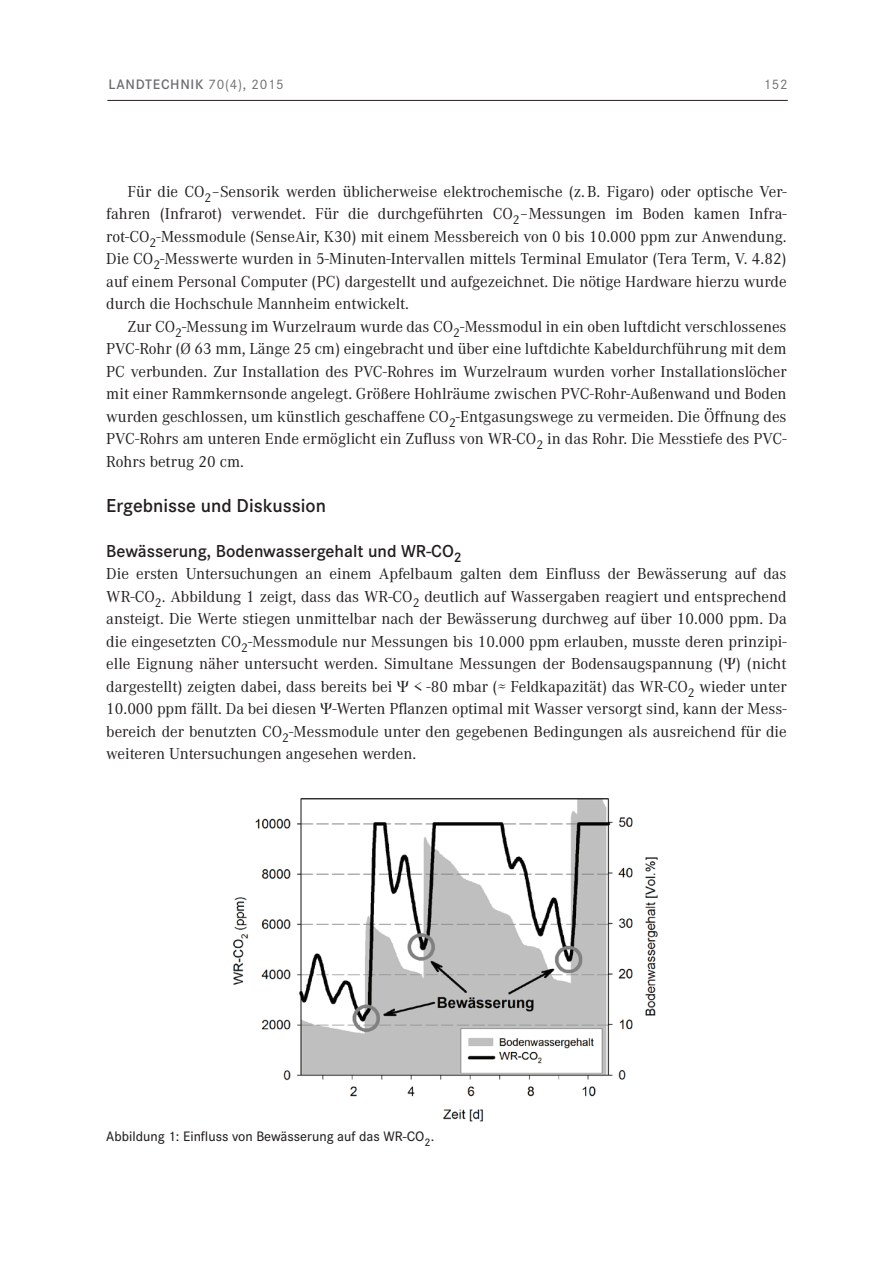
<style>
.page{position:relative;width:893px;height:1263px;background:#fff}
.page>*{position:absolute;margin:0;border:0;box-sizing:border-box;transform-origin:0 0}
.t1{font:600 19.5px "Corporate S";color:#231f20}
.t2{font:600 18px "Corporate S";color:#231f20}
.t3{font:16.5px/22.5px "Corporate A";color:#231f20;text-align:justify}
.t4{font:500 14.25px "Corporate S";color:#231f20}
.t5{font:600 14.25px "Corporate S";letter-spacing:.05em;color:#6c6d70}
.t6{font:14.25px "Corporate S";color:#6c6d70}
.s1{font-weight:400}
.s2{font-family:"Times New Roman"}
</style>
<div class="page">
<hr style="left:107px;top:100px;width:681px;height:1px;background:#231f20">
<img style="left:232px;top:798px;width:426px;height:324px">
<p class="t5" style="left:108px;top:76px;width:177px">landtechnik <span class="s1">70(4), 2015</span></p>
<p class="t6" style="left:763px;top:76px;width:26px">152</p>
<p class="t3" style="left:106px;top:180px;width:682px;text-indent:21px">Für die CO<sub>2</sub>–Sensorik werden üblicherweise elektrochemische (z.B. Figaro) oder optische Ver&shy;fahren (Infrarot) verwendet. Für die durchgeführten CO<sub>2</sub>–Messungen im Boden kamen Infra&shy;rot-CO<sub>2</sub>-Messmodule (SenseAir, K30) mit einem Messbereich von 0 bis 10.000 ppm zur Anwendung.<br>Die CO<sub>2</sub>-Messwerte wurden in 5-Minuten-Intervallen mittels Terminal Emulator (Tera Term, V. 4.82) auf einem Personal Computer (PC) dargestellt und aufgezeichnet. Die nötige Hardware hierzu wurde durch die Hochschule Mannheim entwickelt.</p>
<p class="t3" style="left:106px;top:315px;width:682px;text-indent:21px">Zur CO<sub>2</sub>-Messung im Wurzelraum wurde das CO<sub>2</sub>-Messmodul in ein oben luftdicht verschlossenes PVC-Rohr (Ø 63 mm, Länge 25 cm) eingebracht und über eine luftdichte Kabeldurchführung mit dem PC verbunden. Zur Installation des PVC-Rohres im Wurzelraum wurden vorher Installationslöcher mit einer Rammkernsonde angelegt. Größere Hohlräume zwischen PVC-Rohr-Außenwand und Boden wurden geschlossen, um künstlich geschaffene CO<sub>2</sub>-Entgasungswege zu vermeiden. Die Öffnung des PVC-Rohrs am unteren Ende ermöglicht ein Zufluss von WR-CO<sub>2</sub> in das Rohr. Die Messtiefe des PVC-Rohrs betrug 20 cm.</p>
<p class="t1" style="left:106px;top:494px;width:221px">Ergebnisse und Diskussion</p>
<p class="t2" style="left:106px;top:541px;width:357px">Bewässerung, Bodenwassergehalt und WR-CO<sub>2</sub></p>
<p class="t3" style="left:106px;top:563px;width:682px">Die ersten Untersuchungen an einem Apfelbaum galten dem Einfluss der Bewässerung auf das WR-CO<sub>2</sub>. Abbildung 1 zeigt, dass das WR-CO<sub>2</sub> deutlich auf Wassergaben reagiert und entsprechend ansteigt. Die Werte stiegen unmittelbar nach der Bewässerung durchweg auf über 10.000 ppm. Da die eingesetzten CO<sub>2</sub>-Messmodule nur Messungen bis 10.000 ppm erlauben, musste deren prinzipi&shy;elle Eignung näher untersucht werden. Simultane Messungen der Bodensaugspannung (<span class="s2">Ψ</span>) (nicht dargestellt) zeigten dabei, dass bereits bei <span class="s2">Ψ</span> &lt; -80 mbar (≈ Feldkapazität) das WR-CO<sub>2</sub> wieder unter 10.000 ppm fällt. Da bei diesen <span class="s2">Ψ</span>-Werten Pflanzen optimal mit Wasser versorgt sind, kann der Mess&shy;bereich der benutzten CO<sub>2</sub>-Messmodule unter den gegebenen Bedingungen als ausreichend für die weiteren Untersuchungen angesehen werden.</p>
<p class="t4" style="left:106px;top:1128px;width:330px">Abbildung 1: Einfluss von Bewässerung auf das WR-CO<sub>2</sub>.</p>
</div>
